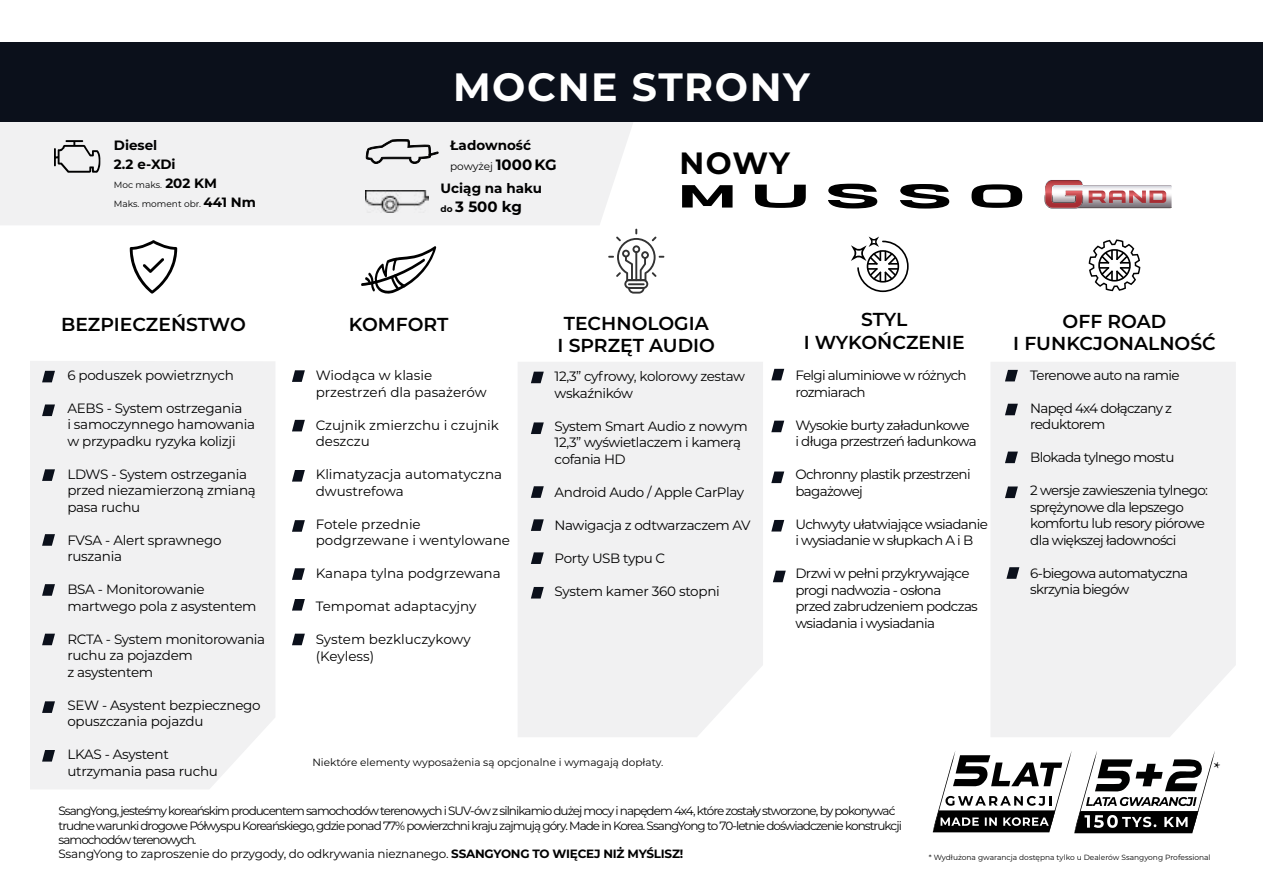
<style>
.page{position:relative;width:1263px;height:893px;background:#fff}
.page>*{position:absolute;margin:0;border:0;box-sizing:border-box;transform-origin:0 0}
.t1{font:700 39.45px "Montserrat";letter-spacing:.04em;color:#fff}
.t2{font:700 30.75px "Montserrat";color:#000}
.t3{font:600 18.75px/22.5px "Montserrat";color:#000;text-align:center}
.t4{font:18px "Minion Pro";color:#000}
.t5{font:700 15px "Montserrat";color:#000}
.t6{font:13.5px/16.5px "Montserrat";letter-spacing:-.03em;color:#000}
.t7{font:13.5px/16.5px "Montserrat";letter-spacing:-.05em;color:#000}
.t8{font:13.5px/16.5px "Montserrat";color:#000}
.t9{font:700 13.5px/19.5px "Montserrat";color:#000}
.t10{font:12px/14.4px "Montserrat";letter-spacing:-.08em;color:#000}
.t11{font:10.5px "Montserrat";color:#000}
.t12{font:9px/19.5px "Montserrat";color:#000}
.t13{font:7.5px "Montserrat";color:#000}
.s1{font-weight:700;font-size:13.5px}
.s2{font-weight:700;font-size:15px}
.s3{font-size:9px}
.s4{font-weight:700}
</style>
<div class="page">
<div style="left:0;top:122px;width:633px;height:103px;background:#f1f1f2"></div>
<div style="left:0;top:43px;width:1263px;height:79px;background:#0b101b"></div>
<div style="left:30px;top:361px;width:245px;height:428px;background:#f1f1f2"></div>
<div style="left:991px;top:362px;width:245px;height:375px;background:#f1f1f2"></div>
<div style="left:518px;top:362px;width:245px;height:375px;background:#f1f1f2"></div>
<svg style="left:42px;top:469px;width:13px;height:12px"></svg>
<svg style="left:42px;top:534px;width:13px;height:12px"></svg>
<svg style="left:42px;top:584px;width:13px;height:12px"></svg>
<svg style="left:42px;top:634px;width:13px;height:11px"></svg>
<svg style="left:42px;top:750px;width:13px;height:12px"></svg>
<svg style="left:42px;top:701px;width:13px;height:12px"></svg>
<svg style="left:42px;top:404px;width:13px;height:12px"></svg>
<svg style="left:42px;top:371px;width:13px;height:11px"></svg>
<svg style="left:54px;top:140px;width:46px;height:33px"></svg>
<svg style="left:130px;top:240px;width:47px;height:54px"></svg>
<svg style="left:361px;top:246px;width:75px;height:48px"></svg>
<svg style="left:608px;top:229px;width:56px;height:65px"></svg>
<svg style="left:851px;top:236px;width:58px;height:56px"></svg>
<svg style="left:771px;top:369px;width:13px;height:11px"></svg>
<svg style="left:771px;top:421px;width:13px;height:11px"></svg>
<svg style="left:771px;top:471px;width:13px;height:12px"></svg>
<svg style="left:771px;top:520px;width:13px;height:11px"></svg>
<svg style="left:773px;top:571px;width:13px;height:11px"></svg>
<svg style="left:1005px;top:370px;width:13px;height:11px"></svg>
<svg style="left:1005px;top:404px;width:13px;height:11px"></svg>
<svg style="left:1005px;top:452px;width:13px;height:11px"></svg>
<svg style="left:1005px;top:486px;width:13px;height:12px"></svg>
<svg style="left:1006px;top:567px;width:13px;height:12px"></svg>
<svg style="left:1089px;top:239px;width:51px;height:52px"></svg>
<svg style="left:366px;top:139px;width:73px;height:25px"></svg>
<svg style="left:932px;top:751px;width:283px;height:82px"></svg>
<svg style="left:971px;top:184px;width:51px;height:24px"></svg>
<svg style="left:755px;top:185px;width:51px;height:23px"></svg>
<svg style="left:828px;top:184px;width:50px;height:24px"></svg>
<svg style="left:900px;top:184px;width:50px;height:25px"></svg>
<svg style="left:682px;top:185px;width:50px;height:23px"></svg>
<svg style="left:1044px;top:180px;width:127px;height:29px"></svg>
<svg style="left:531px;top:422px;width:13px;height:12px"></svg>
<svg style="left:531px;top:486px;width:13px;height:12px"></svg>
<svg style="left:531px;top:519px;width:13px;height:12px"></svg>
<svg style="left:531px;top:552px;width:13px;height:12px"></svg>
<svg style="left:531px;top:372px;width:13px;height:11px"></svg>
<svg style="left:531px;top:587px;width:13px;height:11px"></svg>
<svg style="left:292px;top:370px;width:13px;height:12px"></svg>
<svg style="left:292px;top:420px;width:13px;height:11px"></svg>
<svg style="left:292px;top:470px;width:13px;height:12px"></svg>
<svg style="left:292px;top:520px;width:13px;height:12px"></svg>
<svg style="left:292px;top:568px;width:13px;height:12px"></svg>
<svg style="left:292px;top:599px;width:13px;height:12px"></svg>
<svg style="left:292px;top:634px;width:13px;height:11px"></svg>
<img style="left:366px;top:190px;width:62px;height:22px">
<p class="t9" style="left:114px;top:134px;width:63px">Diesel<br>2.2 e-XDi</p>
<p class="t12" style="left:114px;top:174px;width:144px">Moc maks. <span class="s1">202 KM<br></span>Maks. moment obr. <span class="s1">441 Nm</span></p>
<h1 class="t1" style="left:453px;top:58px;width:358px">MOCNE STRONY</h1>
<p class="t9" style="left:450px;top:135px;width:82px">Ładowność</p>
<p class="t11" style="left:450px;top:159px;width:108px">powyżej <span class="s2">1000 KG</span></p>
<p class="t9" style="left:441px;top:177px;width:103px">Uciąg na haku</p>
<p class="t5" style="left:441px;top:196px;width:83px"><span class="s3">do</span> 3 500 kg</p>
<h2 class="t2" style="left:679px;top:141px;width:112px">NOWY</h2>
<h3 class="t3" style="left:61px;top:312px;width:186px">BEZPIECZEŃSTWO</h3>
<h3 class="t3" style="left:349px;top:312px;width:101px">KOMFORT</h3>
<h3 class="t3" style="left:557px;top:311px;width:159px">TECHNOLOGIA<br>I SPRZĘT AUDIO</h3>
<h3 class="t3" style="left:804px;top:307px;width:163px">STYL<br>I WYKOŃCZENIE</h3>
<p class="t6" style="left:555px;top:368px;width:192px">12,3” cyfrowy, kolorowy zestaw wskaźników</p>
<p class="t6" style="left:555px;top:417px;width:195px">System Smart Audio z nowym<br>12,3” wyświetlaczem i kamerą cofania HD</p>
<p class="t6" style="left:555px;top:483px;width:191px">Android Audo / Apple CarPlay</p>
<p class="t6" style="left:555px;top:516px;width:198px">Nawigacja z odtwarzaczem AV</p>
<p class="t6" style="left:555px;top:549px;width:112px">Porty USB typu C</p>
<p class="t6" style="left:555px;top:582px;width:167px">System kamer 360 stopni</p>
<p class="t6" style="left:67px;top:366px;width:168px">6 poduszek powietrznych</p>
<p class="t6" style="left:67px;top:399px;width:189px">AEBS - System ostrzegania<br>i samoczynnego hamowania w przypadku ryzyka kolizji</p>
<p class="t6" style="left:67px;top:465px;width:190px">LDWS - System ostrzegania przed niezamierzoną zmianą pasa ruchu</p>
<p class="t6" style="left:67px;top:531px;width:156px">FVSA - Alert sprawnego ruszania</p>
<p class="t6" style="left:67px;top:581px;width:191px">BSA - Monitorowanie martwego pola z asystentem</p>
<p class="t6" style="left:67px;top:630px;width:199px">RCTA - System monitorowania ruchu za pojazdem<br>z asystentem</p>
<p class="t6" style="left:67px;top:696px;width:195px">SEW - Asystent bezpiecznego opuszczania pojazdu</p>
<p class="t6" style="left:67px;top:746px;width:152px">LKAS - Asystent utrzymania pasa ruchu</p>
<p class="t8" style="left:316px;top:367px;width:172px">Wiodąca w klasie przestrzeń dla pasażerów</p>
<p class="t8" style="left:316px;top:416px;width:185px">Czujnik zmierzchu i czujnik deszczu</p>
<p class="t8" style="left:316px;top:466px;width:188px">Klimatyzacja automatyczna dwustrefowa</p>
<p class="t8" style="left:316px;top:515px;width:196px">Fotele przednie podgrzewane i wentylowane</p>
<p class="t8" style="left:316px;top:565px;width:186px">Kanapa tylna podgrzewana</p>
<p class="t8" style="left:316px;top:598px;width:162px">Tempomat adaptacyjny</p>
<p class="t8" style="left:316px;top:631px;width:156px">System bezkluczykowy (Keyless)</p>
<p class="t7" style="left:795px;top:367px;width:173px">Felgi aluminiowe w różnych rozmiarach</p>
<p class="t7" style="left:795px;top:416px;width:183px">Wysokie burty załadunkowe i długa przestrzeń ładunkowa</p>
<p class="t7" style="left:795px;top:466px;width:177px">Ochronny plastik przestrzeni bagażowej</p>
<p class="t7" style="left:795px;top:515px;width:194px">Uchwyty ułatwiające wsiadanie i wysiadanie w słupkach A i B</p>
<p class="t7" style="left:795px;top:565px;width:184px">Drzwi w pełni przykrywające progi nadwozia - osłona przed zabrudzeniem podczas wsiadania i wysiadania</p>
<p class="t11" style="left:312px;top:755px;width:353px">Niektóre elementy wyposażenia są opcjonalne i wymagają dopłaty.</p>
<h3 class="t3" style="left:1013px;top:309px;width:204px">OFF ROAD<br>I FUNKCJONALNOŚĆ</h3>
<p class="t7" style="left:1030px;top:366px;width:151px">Terenowe auto na ramie</p>
<p class="t7" style="left:1030px;top:399px;width:143px">Napęd 4x4 dołączany z reduktorem</p>
<p class="t7" style="left:1030px;top:449px;width:146px">Blokada tylnego mostu</p>
<p class="t7" style="left:1030px;top:482px;width:179px">2 wersje zawieszenia tylnego: sprężynowe dla lepszego komfortu lub resory piórowe dla większej ładowności</p>
<p class="t7" style="left:1030px;top:564px;width:159px">6-biegowa automatyczna skrzynia biegów</p>
<h3 class="t4" style="left:1213px;top:756px;width:9px">*</h3>
<p class="t10" style="left:58px;top:803px;width:845px">SsangYong, jesteśmy koreańskim producentem samochodów terenowych i SUV-ów z silnikamio dużej mocy i napędem 4x4, które zostały stworzone, by pokonywać trudne warunki drogowe Półwyspu Koreańskiego, gdzie ponad 77% powierzchni kraju zajmują góry. Made in Korea. SsangYong to 70-letnie doświadczenie konstrukcji samochodów terenowych.<br>SsangYong to zaproszenie do przygody, do odkrywania nieznanego. <span class="s4">SSANGYONG TO WIĘCEJ NIŻ MYŚLISZ!</span></p>
<p class="t13" style="left:929px;top:852px;width:283px">* Wydłużona gwarancja dostępna tylko u Dealerów Ssangyong Professional</p>
</div>
